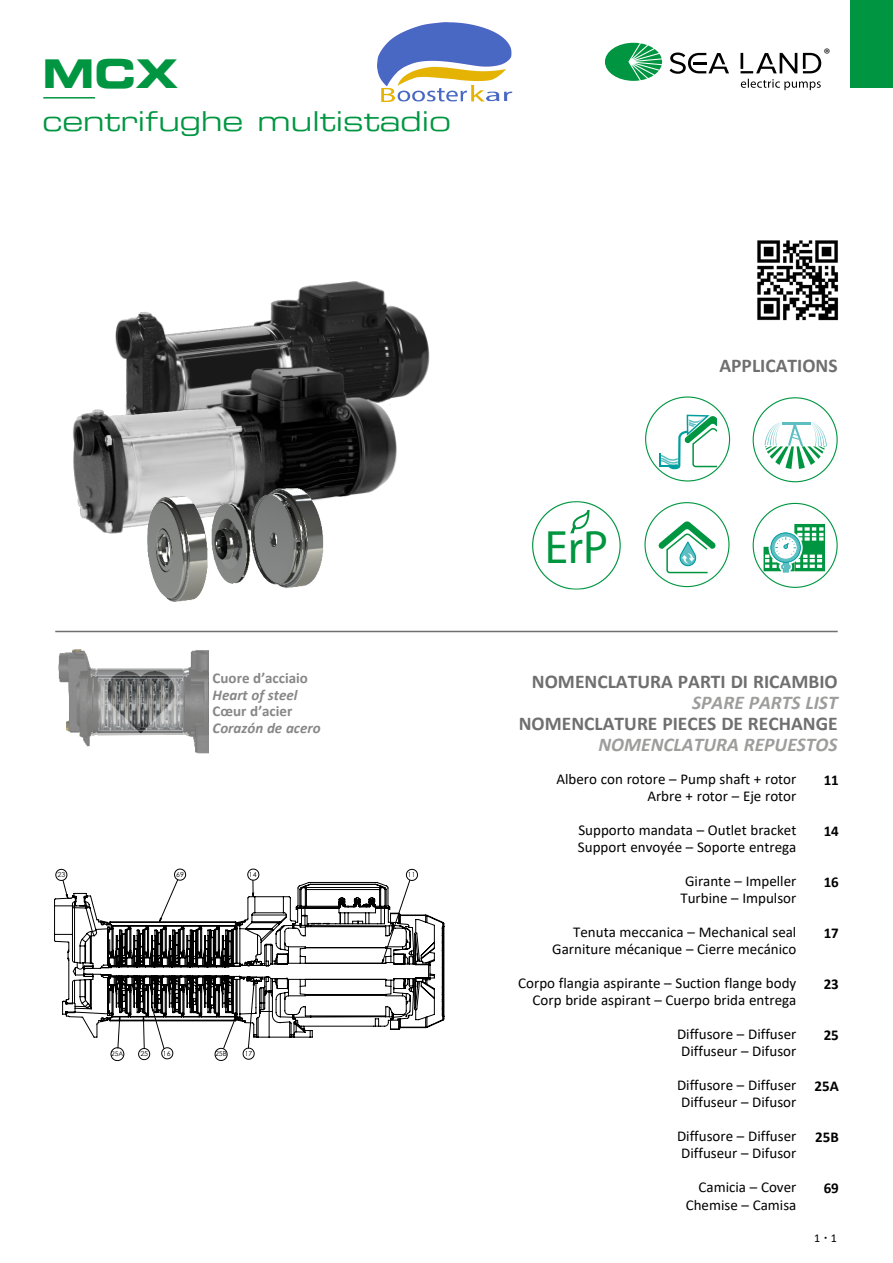
<style>
.page{position:relative;width:893px;height:1263px;background:#fff}
.page>*{position:absolute;margin:0;border:0;box-sizing:border-box;transform-origin:0 0}
.t1{font:46.95px "Myriad Pro";color:#009640}
.t2{font:39px "Eurostile Bold Extended Two";color:#009641}
.t3{font:27px "Eurostile Extended Two";color:#009641}
.t4{font:700 19.5px "Calibri";color:#706f6f}
.t5{font:italic 700 19.5px "Calibri";color:#9d9d9c}
.t6{font:18px "Calibri";color:#000}
.t7{font:15.45px "Myriad Pro";color:#000}
.t8{font:15px/17px "Calibri";color:#000;text-align:right}
.t9{font:italic 700 15px "Calibri";color:#878787}
.t10{font:700 15px "Calibri";color:#878787}
.t11{font:700 15px "Calibri";color:#000}
.t12{font:12px "Calibri";color:#000}
.t13{font:6.9px "Century Gothic";color:#000}
.t14{font:6.6px "Century Gothic";color:#000}
.s1{font-size:12px}
</style>
<div class="page">
<div style="left:850px;top:0;width:43px;height:88px;background:#009641"></div>
<svg style="left:605px;top:43px;width:57px;height:38px"></svg>
<svg style="left:670px;top:53px;width:151px;height:37px"></svg>
<hr style="left:43px;top:97px;width:52px;height:2px;background:#009641">
<svg style="left:56px;top:869px;width:362px;height:192px"></svg>
<svg style="left:63px;top:879px;width:347px;height:169px"></svg>
<svg style="left:54px;top:882px;width:390px;height:155px"></svg>
<hr style="left:55px;top:631px;width:783px;height:1px;background:#706f6f">
<img style="left:757px;top:240px;width:82px;height:81px">
<svg style="left:532px;top:501px;width:89px;height:89px"></svg>
<svg style="left:645px;top:396px;width:85px;height:85px"></svg>
<svg style="left:644px;top:502px;width:85px;height:85px"></svg>
<svg style="left:753px;top:503px;width:85px;height:85px"></svg>
<svg style="left:753px;top:397px;width:85px;height:85px"></svg>
<hr style="left:783px;top:422px;width:28px;height:3px;background:#5dbfc2">
<img style="left:115px;top:281px;width:315px;height:115px">
<img style="left:73px;top:361px;width:332px;height:173px">
<img style="left:133px;top:460px;width:194px;height:142px">
<img style="left:58px;top:649px;width:150px;height:105px">
<img style="left:377px;top:22px;width:136px;height:80px">
<h2 class="t2" style="left:43px;top:46px;width:137px">MCX</h2>
<h3 class="t3" style="left:43px;top:102px;width:410px">centrifughe multistadio</h3>
<p class="t7" style="left:824px;top:45px;width:8px">®</p>
<p class="t10" style="left:213px;top:667px;width:97px">Cuore d’acciaio</p>
<p class="t9" style="left:213px;top:684px;width:86px">Heart of steel</p>
<p class="t10" style="left:213px;top:700px;width:81px">Cœur d’acier</p>
<p class="t9" style="left:213px;top:717px;width:110px">Corazón de acero</p>
<p class="t13" style="left:58px;top:870px;width:9px">23</p>
<p class="t13" style="left:249px;top:870px;width:9px">14</p>
<p class="t13" style="left:176px;top:870px;width:9px">69</p>
<p class="t13" style="left:163px;top:1049px;width:9px">16</p>
<p class="t14" style="left:111px;top:1049px;width:14px">25A</p>
<p class="t13" style="left:140px;top:1049px;width:9px">25</p>
<p class="t13" style="left:215px;top:1049px;width:13px">25B</p>
<p class="t13" style="left:245px;top:1049px;width:9px">17</p>
<p class="t13" style="left:408px;top:870px;width:9px">11</p>
<h1 class="t1" style="left:545px;top:518px;width:65px">ErP</h1>
<h3 class="t4" style="left:719px;top:352px;width:120px">APPLICATIONS</h3>
<h3 class="t4" style="left:532px;top:668px;width:307px">NOMENCLATURA PARTI DI RICAMBIO</h3>
<h3 class="t5" style="left:692px;top:689px;width:147px">SPARE PARTS LIST</h3>
<h3 class="t4" style="left:519px;top:710px;width:320px">NOMENCLATURE PIECES DE RECHANGE</h3>
<h3 class="t5" style="left:598px;top:731px;width:241px">NOMENCLATURA REPUESTOS</h3>
<p class="t8" style="left:556px;top:770px;width:241px">Albero con rotore – Pump shaft + rotor<br>Arbre + rotor – Eje rotor</p>
<p class="t8" style="left:578px;top:821px;width:220px;text-align:left">Supporto mandata – Outlet bracket<br>Support envoyée – Soporte entrega</p>
<p class="t8" style="left:680px;top:872px;width:117px;text-align:center">Girante – Impeller<br>Turbine – Impulsor</p>
<p class="t8" style="left:552px;top:923px;width:246px">Tenuta meccanica – Mechanical seal<br>Garniture mécanique – Cierre mecánico</p>
<p class="t8" style="left:518px;top:974px;width:280px">Corpo flangia aspirante – Suction flange body<br>Corp bride aspirant – Cuerpo brida entrega</p>
<p class="t8" style="left:677px;top:1025px;width:121px;text-align:left">Diffusore – Diffuser<br>Diffuseur – Difusor</p>
<p class="t8" style="left:677px;top:1076px;width:121px;text-align:left">Diffusore – Diffuser<br>Diffuseur – Difusor</p>
<p class="t8" style="left:677px;top:1127px;width:121px;text-align:left">Diffusore – Diffuser<br>Diffuseur – Difusor</p>
<p class="t8" style="left:686px;top:1177px;width:112px;line-height:17.7px">Camicia – Cover<br>Chemise – Camisa</p>
<p class="t11" style="left:824px;top:769px;width:17px">11</p>
<p class="t11" style="left:824px;top:820px;width:17px">14</p>
<p class="t11" style="left:824px;top:871px;width:17px">16</p>
<p class="t11" style="left:824px;top:922px;width:17px">17</p>
<p class="t11" style="left:824px;top:973px;width:17px">23</p>
<p class="t11" style="left:824px;top:1024px;width:17px">25</p>
<p class="t11" style="left:815px;top:1075px;width:26px">25A</p>
<p class="t11" style="left:815px;top:1126px;width:25px">25B</p>
<p class="t11" style="left:824px;top:1177px;width:17px">69</p>
<p class="t12" style="left:814px;top:1229px;width:8px">1</p>
<p class="t6" style="left:823px;top:1225px;width:15px">· <span class="s1">1</span></p>
</div>
